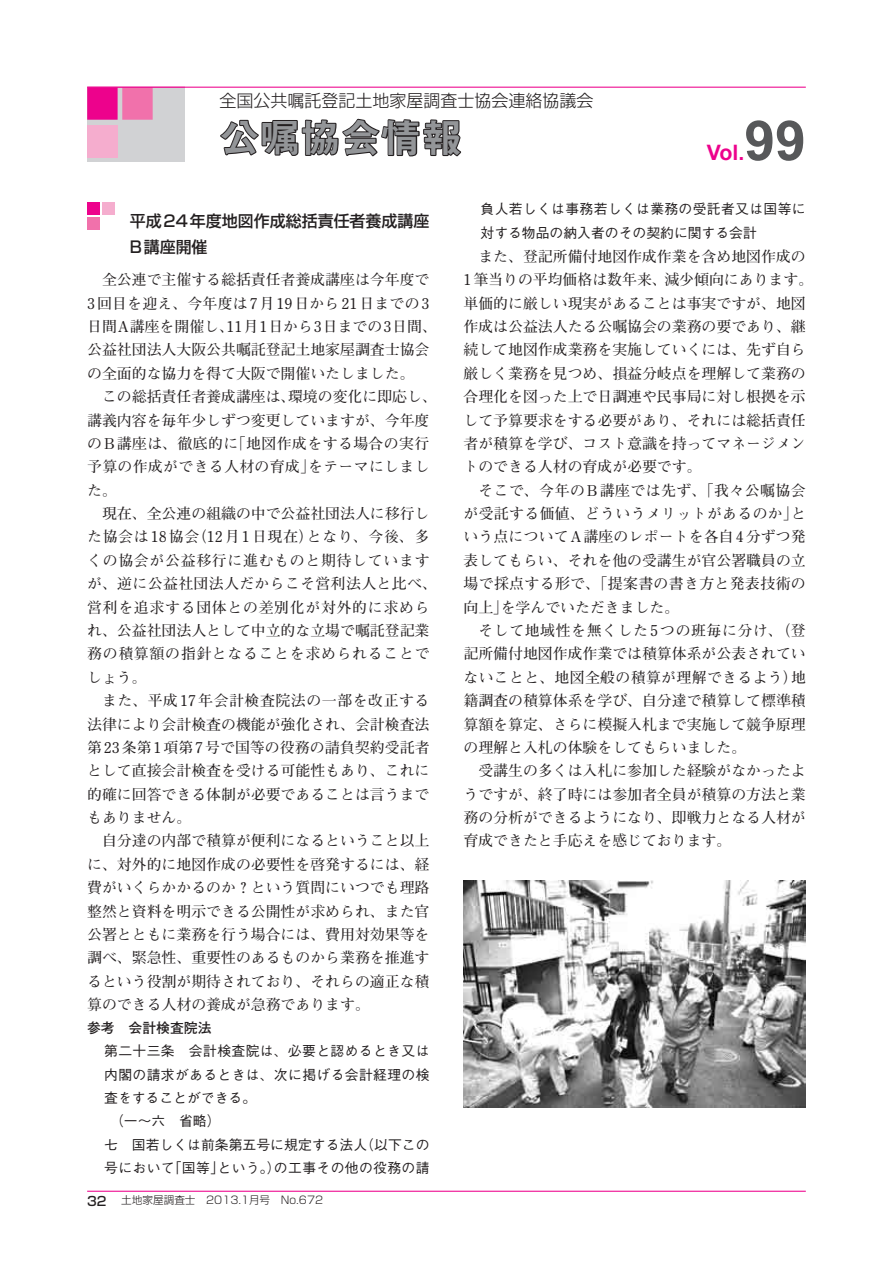
<style>
.page{position:relative;width:893px;height:1263px;background:#fff}
.page>*{position:absolute;margin:0;border:0;box-sizing:border-box;transform-origin:0 0}
.t1{font:700 55.35px "Arial";color:#57585a}
.t2{font:40.35px "Midashi Go Pro MB31";color:#939598}
.t3{font:700 21.3px "Arial";color:#ed028c}
.t4{font:300 16.95px "Shin Go Pro";color:#231f20}
.t5{font:500 15.9px/26.1px "Shin Go Pro";color:#231f20}
.t6{font:700 14.85px/23.4px "Futo Min A101 Pro";color:#231f20;text-align:justify}
.t7{font:700 14.85px/23.4px "Futo Min A101 Pro";letter-spacing:.045em;color:#231f20}
.t8{font:500 13.8px/23.9px "Gothic BBB Pro";letter-spacing:.025em;color:#231f20}
.t9{font:500 13.8px "Gothic BBB Pro";color:#231f20}
.t10{font:700 13.8px "Futo Go B101 Pr 6 N";color:#231f20}
.t11{font:300 10.65px "Shin Go Pro";color:#231f20}
.s1{font-weight:500;font-size:12.75px}
</style>
<div class="page">
<hr style="left:87px;top:87px;width:719px;height:1px;background:#ed028c">
<hr style="left:87px;top:1191px;width:719px;height:1px;background:#ed028c">
<div style="left:87px;top:202px;width:13px;height:13px;background:#ed028c"></div>
<div style="left:102px;top:202px;width:13px;height:13px;background:#f5adce"></div>
<div style="left:87px;top:217px;width:13px;height:13px;background:#f171ab"></div>
<svg style="left:220px;top:118px;width:242px;height:39px"></svg>
<div style="left:87px;top:87px;width:98px;height:75px;background:#d1d2d4"></div>
<div style="left:87px;top:125px;width:31px;height:32px;background:#f5adce"></div>
<div style="left:87px;top:87px;width:31px;height:33px;background:#ed028c"></div>
<div style="left:122px;top:87px;width:31px;height:33px;background:#f171ab"></div>
<hr style="left:87px;top:87px;width:98px;height:1px;background:#ed028c">
<img style="left:463px;top:880px;width:343px;height:227px">
<p class="t4" style="left:219px;top:87px;width:376px">全国公共嘱託登記土地家屋調査士協会連絡協議会</p>
<h2 class="t2" style="left:219px;top:105px;width:244px">公嘱協会情報</h2>
<h1 class="t1" style="left:744px;top:104px;width:63px">99</h1>
<h3 class="t3" style="left:707px;top:139px;width:39px">Vol.</h3>
<p class="t5" style="left:130px;top:206px;width:301px">平成24年度地図作成総括責任者養成講座<br>B講座開催</p>
<p class="t6" style="left:87px;top:266px;width:351px;text-align:left;text-indent:15px">全公連で主催する総括責任者養成講座は今年度で<br>3回目を迎え、今年度は7月19日から21日までの3日間A講座を開催し、11月1日から3日までの3日間、公益社団法人大阪公共嘱託登記土地家屋調査士協会の全面的な協力を得て大阪で開催いたしました。</p>
<p class="t6" style="left:87px;top:383px;width:351px;text-align:left;text-indent:15px">この総括責任者養成講座は、環境の変化に即応し、講義内容を毎年少しずつ変更していますが、今年度のB講座は、徹底的に「地図作成をする場合の実行予算の作成ができる人材の育成」をテーマにしました。</p>
<p class="t7" style="left:87px;top:500px;width:351px;text-indent:15px">現在、全公連の組織の中で公益社団法人に移行した協会は18協会（12月1日現在）となり、今後、多くの協会が公益移行に進むものと期待していますが、逆に公益社団法人だからこそ営利法人と比べ、営利を追求する団体との差別化が対外的に求められ、公益社団法人として中立的な立場で嘱託登記業務の積算額の指針となることを求められることでしょう。</p>
<p class="t6" style="left:87px;top:687px;width:344px;text-indent:15px">また、平成17年会計検査院法の一部を改正する法律により会計検査の機能が強化され、会計検査法第23条第1項第7号で国等の役務の請負契約受託者として直接会計検査を受ける可能性もあり、これに的確に回答できる体制が必要であることは言うまでもありません。</p>
<p class="t6" style="left:87px;top:827px;width:344px;text-indent:15px">自分達の内部で積算が便利になるということ以上に、対外的に地図作成の必要性を啓発するには、経費がいくらかかるのか？という質問にいつでも理路整然と資料を明示できる公開性が求められ、また官公署とともに業務を行う場合には、費用対効果等を調べ、緊急性、重要性のあるものから業務を推進するという役割が期待されており、それらの適正な積算のできる人材の養成が急務であります。</p>
<p class="t10" style="left:87px;top:1016px;width:126px">参考　会計検査院法</p>
<p class="t8" style="left:104px;top:1037px;width:327px">第二十三条　会計検査院は、必要と認めるとき又は</p>
<p class="t8" style="left:104px;top:1061px;width:327px">内閣の請求があるときは、次に掲げる会計経理の検</p>
<p class="t9" style="left:104px;top:1087px;width:154px">査をすることができる。</p>
<p class="t8" style="left:110px;top:1107px;width:112px">（一～六　省略）</p>
<p class="t9" style="left:104px;top:1133px;width:327px">七　国若しくは前条第五号に規定する法人（以下この</p>
<p class="t8" style="left:104px;top:1154px;width:327px">号において「国等」という。）の工事その他の役務の請</p>
<p class="t11" style="left:87px;top:1191px;width:237px"><span class="s1">32</span> 土地家屋調査士　2013.1月号　No.672</p>
<p class="t8" style="left:480px;top:195px;width:327px">負人若しくは事務若しくは業務の受託者又は国等に対する物品の納入者のその契約に関する会計</p>
<p class="t6" style="left:463px;top:243px;width:351px;text-align:left;text-indent:15px">また、登記所備付地図作成作業を含め地図作成の<br>1筆当りの平均価格は数年来、減少傾向にあります。単価的に厳しい現実があることは事実ですが、地図作成は公益法人たる公嘱協会の業務の要であり、継続して地図作成業務を実施していくには、先ず自ら厳しく業務を見つめ、損益分岐点を理解して業務の合理化を図った上で日調連や民事局に対し根拠を示して予算要求をする必要があり、それには総括責任者が積算を学び、コスト意識を持ってマネージメントのできる人材の育成が必要です。</p>
<p class="t6" style="left:463px;top:477px;width:344px;text-indent:15px">そこで、今年のB講座では先ず、「我々公嘱協会が受託する価値、どういうメリットがあるのか」という点についてA講座のレポートを各自4分ずつ発表してもらい、それを他の受講生が官公署職員の立場で採点する形で、「提案書の書き方と発表技術の向上」を学んでいただきました。</p>
<p class="t6" style="left:463px;top:617px;width:344px;text-indent:15px">そして地域性を無くした5つの班毎に分け、（登記所備付地図作成作業では積算体系が公表されていないことと、地図全般の積算が理解できるよう）地籍調査の積算体系を学び、自分達で積算して標準積算額を算定、さらに模擬入札まで実施して競争原理の理解と入札の体験をしてもらいました。</p>
<p class="t6" style="left:463px;top:757px;width:344px;text-indent:15px">受講生の多くは入札に参加した経験がなかったようですが、終了時には参加者全員が積算の方法と業務の分析ができるようになり、即戦力となる人材が育成できたと手応えを感じております。</p>
</div>
